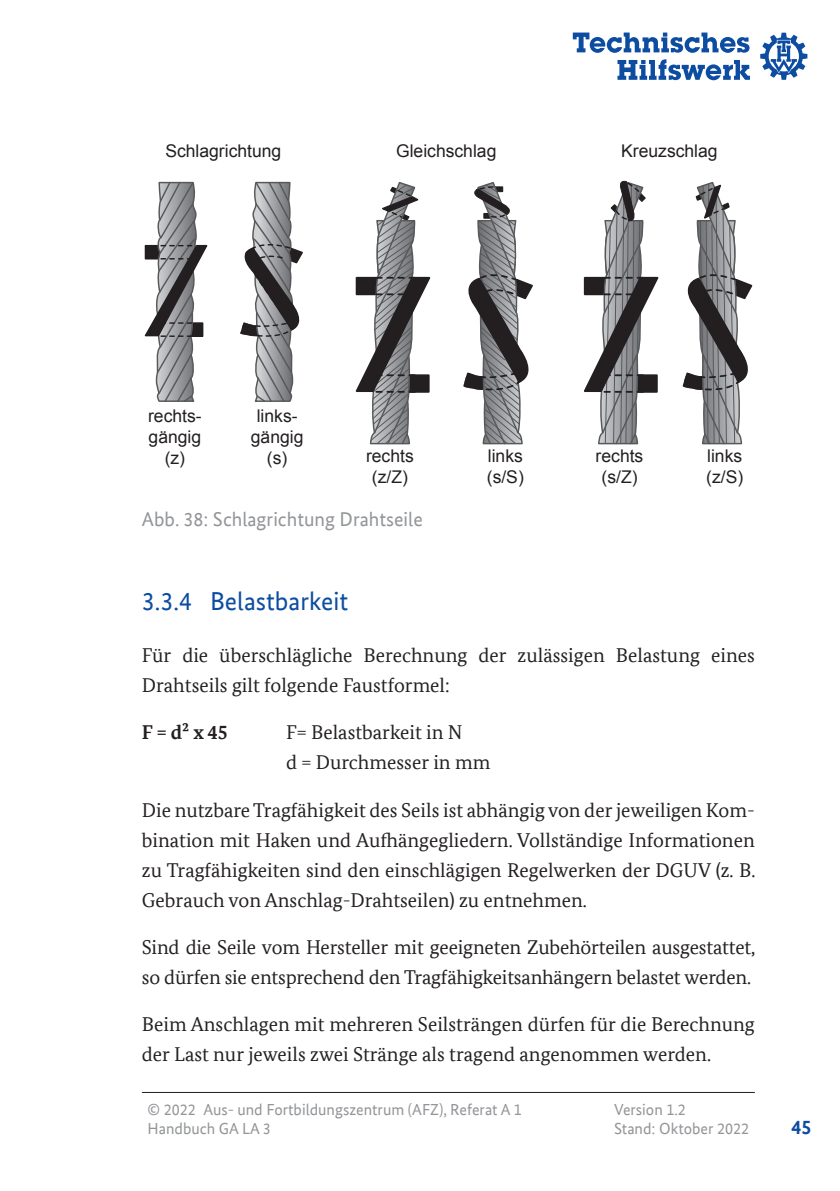
<style>
.page{position:relative;width:840px;height:1191px;background:#fff}
.page>*{position:absolute;margin:0;border:0;box-sizing:border-box;transform-origin:0 0}
.t1{font:26px "Bundes Sans Office";color:#0d4da1}
.t2{font:20px/30px "Bundes Serif Office";color:#231f20}
.t3{font:20px "Bundes Sans Office";color:#939598}
.t4{font:700 20px "Bundes Serif Office";color:#231f20}
.t5{font:700 20px "Bundes Sans Office";color:#0d4da1}
.t6{font:17.6px/21px "Arial";color:#231f20;text-align:center}
.t7{font:16px "Bundes Sans Office";color:#939598}
</style>
<div class="page">
<svg style="left:617px;top:59px;width:132px;height:21px"></svg>
<svg style="left:572px;top:33px;width:177px;height:20px"></svg>
<svg style="left:760px;top:33px;width:47px;height:47px"></svg>
<hr style="left:142px;top:1092px;width:612px;height:1px;background:#231f20">
<svg style="left:144px;top:181px;width:64px;height:221px"></svg>
<svg style="left:240px;top:181px;width:63px;height:221px"></svg>
<svg style="left:355px;top:182px;width:76px;height:263px"></svg>
<svg style="left:463px;top:182px;width:70px;height:263px"></svg>
<svg style="left:583px;top:180px;width:76px;height:265px"></svg>
<svg style="left:682px;top:181px;width:71px;height:264px"></svg>
<p class="t6" style="left:165px;top:141px;width:117px">Schlagrichtung</p>
<p class="t6" style="left:396px;top:141px;width:102px">Gleichschlag</p>
<p class="t6" style="left:621px;top:141px;width:98px">Kreuzschlag</p>
<p class="t6" style="left:148px;top:405px;width:55px">rechts&shy;gängig (z)</p>
<p class="t6" style="left:251px;top:405px;width:54px">links&shy;gängig (s)</p>
<p class="t6" style="left:366px;top:445px;width:49px">rechts (z/Z)</p>
<p class="t6" style="left:486px;top:445px;width:38px;text-align:left">links (s/S)</p>
<p class="t3" style="left:142px;top:508px;width:282px">Abb. 38: Schlagrichtung Drahtseile</p>
<p class="t6" style="left:595px;top:445px;width:49px">rechts (s/Z)</p>
<p class="t6" style="left:705px;top:445px;width:38px;text-align:left">links (z/S)</p>
<h1 class="t1" style="left:142px;top:586px;width:207px">3.3.4 Belastbarkeit</h1>
<p class="t2" style="left:142px;top:640px;width:614px">Für die überschlägliche Berechnung der zulässigen Belastung eines<br>Drahtseils gilt folgende Faustformel:</p>
<p class="t4" style="left:142px;top:721px;width:87px">F = d² x 45</p>
<p class="t2" style="left:286px;top:717px;width:206px">F= Belastbarkeit in N<br>d = Durchmesser in mm</p>
<p class="t2" style="left:142px;top:794px;width:614px;text-align:justify">Die nutzbare Tragfähigkeit des Seils ist abhängig von der jeweiligen Kom&shy;bination mit Haken und Aufhängegliedern. Vollständige Informationen zu Tragfähigkeiten sind den einschlägigen Regelwerken der DGUV (z. B.<br>Gebrauch von Anschlag-Drahtseilen) zu entnehmen.</p>
<p class="t2" style="left:142px;top:931px;width:614px">Sind die Seile vom Hersteller mit geeigneten Zubehörteilen ausgestattet, so dürfen sie entsprechend den Tragfähigkeitsanhängern belastet werden.</p>
<p class="t2" style="left:142px;top:1008px;width:614px">Beim Anschlagen mit mehreren Seilsträngen dürfen für die Berechnung der Last nur jeweils zwei Stränge als tragend angenommen werden.</p>
<p class="t7" style="left:147px;top:1100px;width:375px">© 2022 Aus- und Fortbildungszentrum (AFZ), Referat A 1</p>
<p class="t7" style="left:613px;top:1100px;width:73px">Version 1.2</p>
<p class="t7" style="left:147px;top:1119px;width:125px">Handbuch GA LA 3</p>
<p class="t7" style="left:613px;top:1119px;width:136px">Stand: Oktober 2022</p>
<p class="t5" style="left:791px;top:1115px;width:21px">45</p>
</div>
